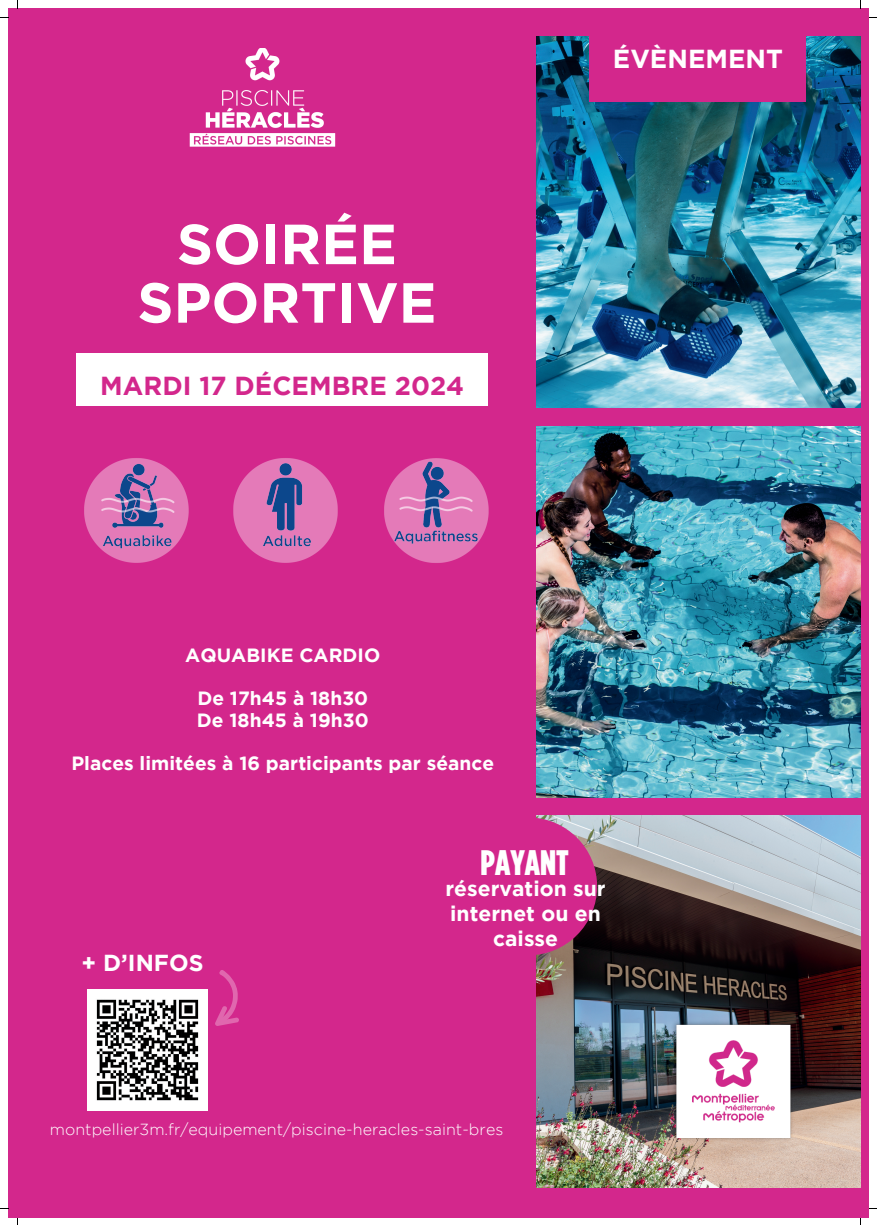
<style>
.page{position:relative;width:877px;height:1225px;background:#fff}
.page>*{position:absolute;margin:0;border:0;box-sizing:border-box;transform-origin:0 0}
.t1{font:700 56.4px/58.5px "Gotham";color:#fff;text-align:center}
.t2{font:35.4px "Anonymous";color:#fff}
.t3{font:700 26px "Gotham";color:#d3278c}
.t4{font:700 26px "Gotham";color:#fff}
.t5{font:700 23.1px "Gotham";color:#fff}
.t6{font:700 21px/24.8px "Gotham";color:#fff;text-align:center}
.t7{font:700 19.1px/21.8px "Gotham";color:#fff}
.t8{font:300 16px "Gotham";color:#fff}
</style>
<div class="page">
<div style="left:8px;top:8px;width:861px;height:1209px;background:#d3278c"></div>
<img style="left:536px;top:426px;width:323px;height:371px">
<img style="left:536px;top:815px;width:323px;height:372px">
<img style="left:536px;top:36px;width:323px;height:371px">
<svg style="left:215px;top:970px;width:24px;height:55px"></svg>
<div style="left:459px;top:817px;width:138px;height:138px;background:#d3278c;border-radius:50%"></div>
<div style="left:76px;top:354px;width:412px;height:52px;background:#fff"></div>
<div style="left:589px;top:17px;width:216px;height:85px;background:#d3278c"></div>
<img style="left:189px;top:48px;width:147px;height:99px">
<img style="left:84px;top:458px;width:105px;height:105px">
<img style="left:87px;top:989px;width:120px;height:121px">
<img style="left:670px;top:1017px;width:125px;height:127px">
<img style="left:233px;top:458px;width:105px;height:105px">
<img style="left:384px;top:458px;width:105px;height:105px">
<h1 class="t1" style="left:137px;top:214px;width:300px">SOIRÉE<br>SPORTIVE</h1>
<h3 class="t3" style="left:100px;top:369px;width:365px">MARDI 17 DÉCEMBRE 2024</h3>
<h3 class="t4" style="left:612px;top:41px;width:172px">ÉVÈNEMENT</h3>
<p class="t7" style="left:185px;top:643px;width:196px">AQUABIKE CARDIO</p>
<p class="t7" style="left:197px;top:687px;width:173px">De 17h45 à 18h30<br>De 18h45 à 19h30</p>
<p class="t7" style="left:71px;top:752px;width:424px">Places limitées à 16 participants par séance</p>
<p class="t5" style="left:81px;top:947px;width:124px">+ D’INFOS</p>
<h2 class="t2" style="left:480px;top:846px;width:90px">PAYANT</h2>
<p class="t6" style="left:445px;top:876px;width:162px">réservation sur internet ou en caisse</p>
<p class="t8" style="left:50px;top:1118px;width:454px">montpellier3m.fr/equipement/piscine-heracles-saint-bres</p>
</div>
